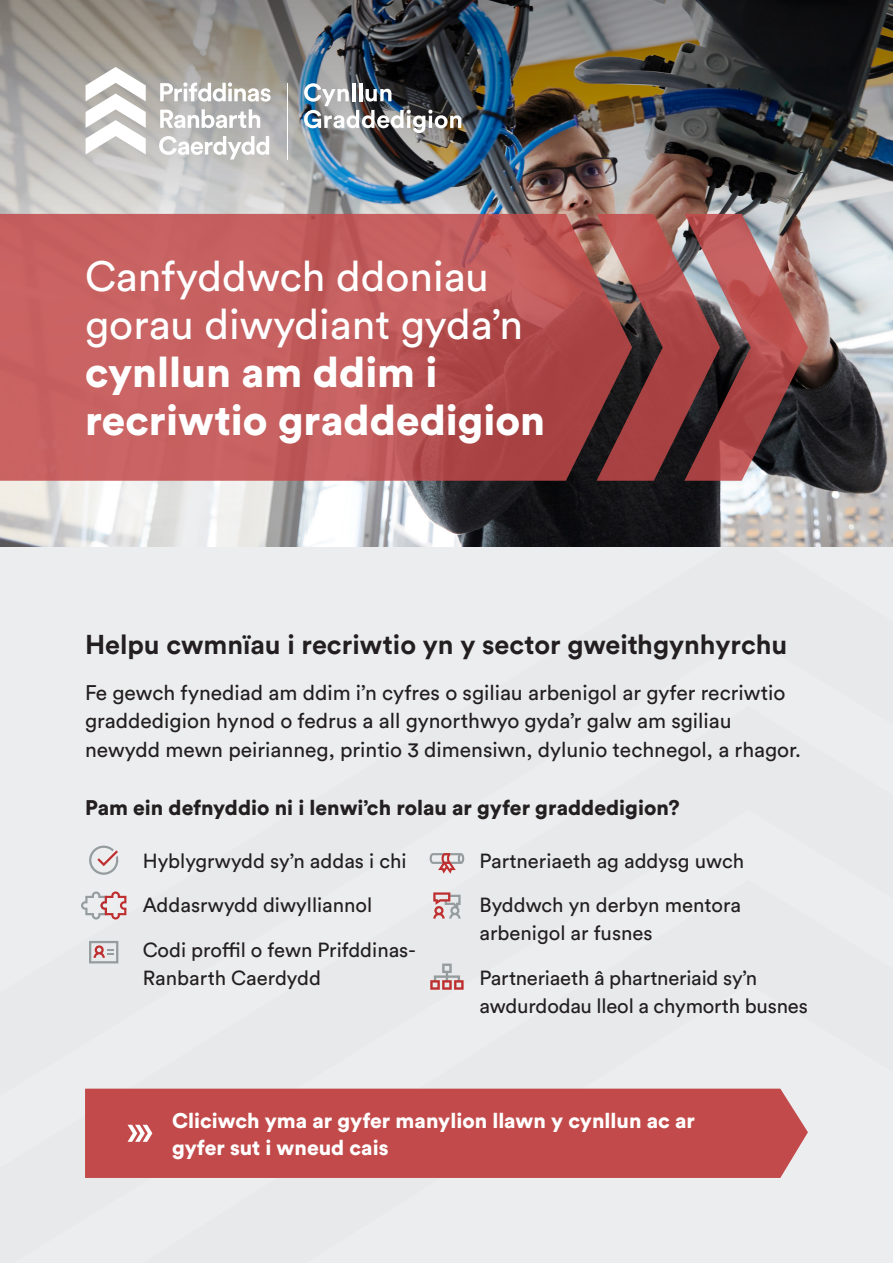
<style>
.page{position:relative;width:893px;height:1263px;background:#fff}
.page>*{position:absolute;margin:0;border:0;box-sizing:border-box;transform-origin:0 0}
.t1{font:42px/48px "Circular Pro";color:#fff}
.t2{font:700 27px "Circular Pro";color:#231f20}
.Body{font:21px/28.5px "Circular Pro";color:#231f20}
.Body-2{font:900 21px/27px "Circular Pro";color:#fff}
.Body-3{font:900 21px "Circular Pro";color:#231f20}
.Body-4{font:20.25px/27.8px "Circular Pro";color:#231f20}
.s1{font-weight:900}
</style>
<div class="page">
<div style="left:0;top:546px;width:893px;height:160px;background:#ecedee"></div>
<div style="left:0;top:706px;width:893px;height:557px;background:#ecedee"></div>
<div style="left:116px;top:880px;width:777px;height:383px;background:#ecedee"></div>
<img style="left:0;top:270px;width:893px;height:276px">
<img style="left:0;top:0;width:893px;height:270px">
<img style="left:304px;top:83px;width:157px;height:50px">
<svg style="left:160px;top:82px;width:111px;height:20px"></svg>
<svg style="left:160px;top:109px;width:100px;height:19px"></svg>
<svg style="left:159px;top:136px;width:110px;height:24px"></svg>
<svg style="left:86px;top:67px;width:60px;height:87px"></svg>
<hr style="left:287px;top:83px;width:1px;height:77px;background:#fff">
<svg style="left:632px;top:214px;width:176px;height:267px;background:#8e4d4d"></svg>
<svg style="left:0;top:214px;width:632px;height:267px;background:#bc5959"></svg>
<div style="left:85px;top:1089px;width:723px;height:89px;background:#c34a4a"></div>
<svg style="left:128px;top:1125px;width:24px;height:17px"></svg>
<svg style="left:88px;top:845px;width:31px;height:30px"></svg>
<svg style="left:81px;top:891px;width:45px;height:28px"></svg>
<svg style="left:89px;top:941px;width:29px;height:22px"></svg>
<svg style="left:430px;top:853px;width:34px;height:21px"></svg>
<svg style="left:433px;top:892px;width:28px;height:26px"></svg>
<svg style="left:430px;top:963px;width:34px;height:27px"></svg>
<h1 class="t1" style="left:85px;top:250px;width:462px">Canfyddwch ddoniau gorau diwydiant gyda’n <span class="s1">cynllun am ddim i recriwtio graddedigion</span></h1>
<h2 class="t2" style="left:85px;top:626px;width:704px">Helpu cwmnïau i recriwtio yn y sector gweithgynhyrchu</h2>
<p class="Body" style="left:85px;top:677px;width:717px">Fe gewch fynediad am ddim i’n cyfres o sgiliau arbenigol ar gyfer recriwtio graddedigion hynod o fedrus a all gynorthwyo gyda’r galw am sgiliau newydd mewn peirianneg, printio 3 dimensiwn, dylunio technegol, a rhagor.</p>
<p class="Body-3" style="left:85px;top:793px;width:596px">Pam ein defnyddio ni i lenwi’ch rolau ar gyfer graddedigion?</p>
<p class="Body-4" style="left:143px;top:846px;width:265px">Hyblygrwydd sy’n addas i chi</p>
<p class="Body-4" style="left:143px;top:890px;width:231px">Addasrwydd diwylliannol</p>
<p class="Body-4" style="left:143px;top:935px;width:275px">Codi proffil o fewn Prifddinas-<br>Ranbarth Caerdydd</p>
<p class="Body-4" style="left:480px;top:846px;width:266px">Partneriaeth ag addysg uwch</p>
<p class="Body-4" style="left:480px;top:890px;width:263px">Byddwch yn derbyn mentora arbenigol ar fusnes</p>
<p class="Body-4" style="left:480px;top:963px;width:330px">Partneriaeth â phartneriaid sy’n awdurdodau lleol a chymorth busnes</p>
<p class="Body-2" style="left:172px;top:1106px;width:524px">Cliciwch yma ar gyfer manylion llawn y cynllun ac ar gyfer sut i wneud cais</p>
</div>
